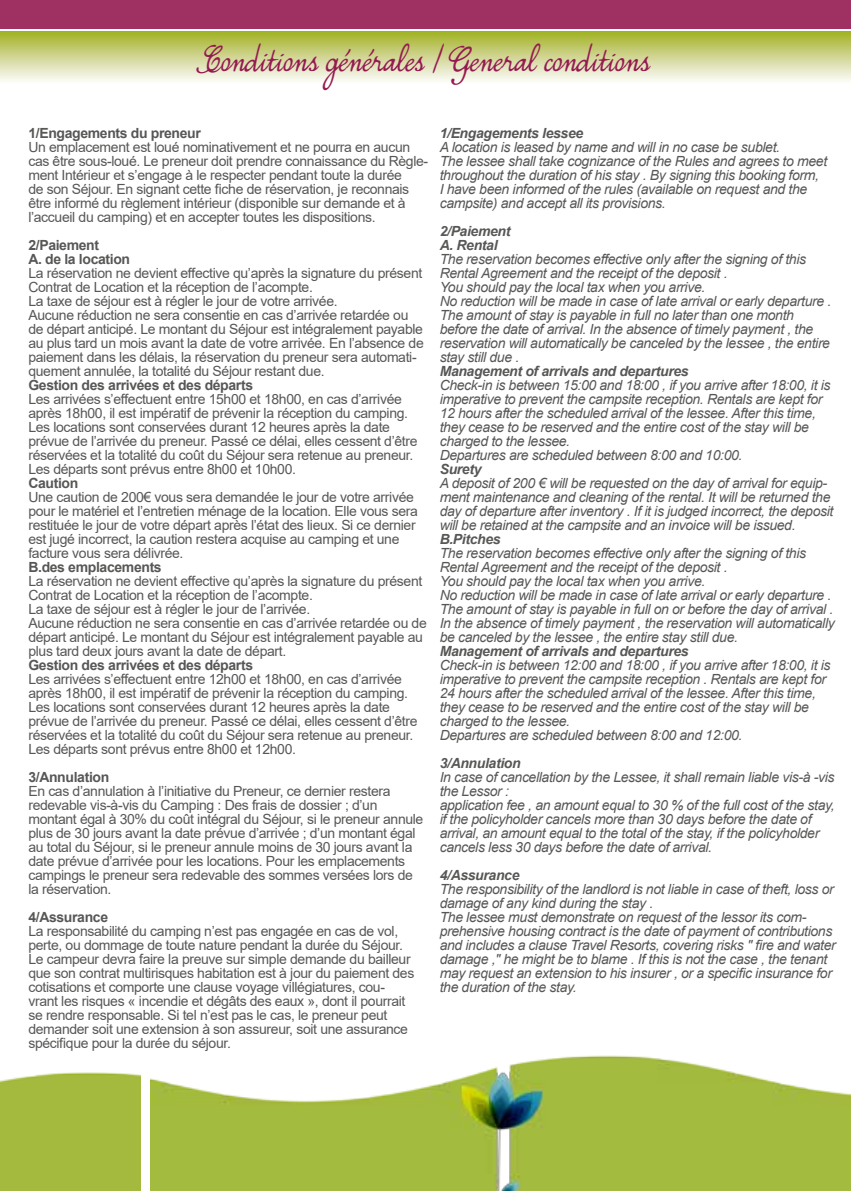
<style>
.page{position:relative;width:851px;height:1191px;background:#fff}
.page>*{position:absolute;margin:0;border:0;box-sizing:border-box;transform-origin:0 0}
.t1{font:36px "Simplesnailsver 4.0";letter-spacing:.01em;color:#941a51}
.t2{font:14px/14px "Arial";letter-spacing:-.025em;color:#575756}
.t3{font:italic 14px/14px "Arial";letter-spacing:-.025em;color:#575756}
.t4{font:700 14px/14px "Arial";letter-spacing:-.025em;color:#575756}
.t5{font:italic 700 14px/14px "Arial";letter-spacing:-.025em;color:#575756}
</style>
<div class="page">
<div style="left:0;top:31px;width:850px;height:52px;background:linear-gradient(to bottom,#a2b023,#fcfbfa)"></div>
<div style="left:0;top:0;width:850px;height:28px;background:#9e3162"></div>
<img style="left:151px;top:1055px;width:699px;height:136px">
<div style="left:0;top:1072px;width:140px;height:119px;background:#a3ba3e"></div>
<h1 class="t1" style="left:199px;top:38px;width:453px">Conditions générales / General conditions</h1>
<p class="t4" style="left:28px;top:126px;width:174px">1/Engagements du preneur</p>
<p class="t2" style="left:28px;top:140px;width:401px">Un emplacement est loué nominativement et ne pourra en aucun cas être sous-loué. Le preneur doit prendre connaissance du Règle&shy;ment Intérieur et s’engage à le respecter pendant toute la durée<br>de son Séjour. En signant cette fiche de réservation, je reconnais être informé du règlement intérieur (disponible sur demande et à l’accueil du camping) et en accepter toutes les dispositions.</p>
<p class="t4" style="left:28px;top:238px;width:103px">2/Paiement<br>A. de la location</p>
<p class="t2" style="left:28px;top:266px;width:397px">La réservation ne devient effective qu’après la signature du présent Contrat de Location et la réception de l’acompte.<br>La taxe de séjour est à régler le jour de votre arrivée.<br>Aucune réduction ne sera consentie en cas d’arrivée retardée ou de départ anticipé. Le montant du Séjour est intégralement payable au plus tard un mois avant la date de votre arrivée. En l’absence de paiement dans les délais, la réservation du preneur sera automati&shy;quement annulée, la totalité du Séjour restant due.</p>
<p class="t4" style="left:28px;top:378px;width:226px">Gestion des arrivées et des départs</p>
<p class="t2" style="left:28px;top:392px;width:390px">Les arrivées s’effectuent entre 15h00 et 18h00, en cas d’arrivée après 18h00, il est impératif de prévenir la réception du camping.<br>Les locations sont conservées durant 12 heures après la date prévue de l’arrivée du preneur. Passé ce délai, elles cessent d’être réservées et la totalité du coût du Séjour sera retenue au preneur.<br>Les départs sont prévus entre 8h00 et 10h00.</p>
<p class="t4" style="left:28px;top:476px;width:52px">Caution</p>
<p class="t2" style="left:28px;top:490px;width:391px">Une caution de 200€ vous sera demandée le jour de votre arrivée pour le matériel et l’entretien ménage de la location. Elle vous sera restituée le jour de votre départ après l’état des lieux. Si ce dernier est jugé incorrect, la caution restera acquise au camping et une facture vous sera délivrée.</p>
<p class="t4" style="left:28px;top:560px;width:135px">B.des emplacements</p>
<p class="t2" style="left:28px;top:574px;width:400px">La réservation ne devient effective qu’après la signature du présent Contrat de Location et la réception de l’acompte.<br>La taxe de séjour est à régler le jour de l’arrivée.<br>Aucune réduction ne sera consentie en cas d’arrivée retardée ou de départ anticipé. Le montant du Séjour est intégralement payable au plus tard deux jours avant la date de départ.</p>
<p class="t4" style="left:28px;top:658px;width:226px">Gestion des arrivées et des départs</p>
<p class="t2" style="left:28px;top:672px;width:390px">Les arrivées s’effectuent entre 12h00 et 18h00, en cas d’arrivée après 18h00, il est impératif de prévenir la réception du camping.<br>Les locations sont conservées durant 12 heures après la date prévue de l’arrivée du preneur. Passé ce délai, elles cessent d’être réservées et la totalité du coût du Séjour sera retenue au preneur.<br>Les départs sont prévus entre 8h00 et 12h00.</p>
<p class="t4" style="left:28px;top:770px;width:82px">3/Annulation</p>
<p class="t2" style="left:28px;top:784px;width:396px">En cas d’annulation à l’initiative du Preneur, ce dernier restera redevable vis-à-vis du Camping : Des frais de dossier ; d’un montant égal à 30% du coût intégral du Séjour, si le preneur annule plus de 30 jours avant la date prévue d’arrivée ; d’un montant égal au total du Séjour, si le preneur annule moins de 30 jours avant la date prévue d’arrivée pour les locations. Pour les emplacements campings le preneur sera redevable des sommes versées lors de la réservation.</p>
<p class="t4" style="left:28px;top:910px;width:81px">4/Assurance</p>
<p class="t2" style="left:28px;top:924px;width:387px">La responsabilité du camping n’est pas engagée en cas de vol, perte, ou dommage de toute nature pendant la durée du Séjour.<br>Le campeur devra faire la preuve sur simple demande du bailleur que son contrat multirisques habitation est à jour du paiement des cotisations et comporte une clause voyage villégiatures, cou&shy;vrant les risques « incendie et dégâts des eaux », dont il pourrait se rendre responsable. Si tel n’est pas le cas, le preneur peut demander soit une extension à son assureur, soit une assurance spécifique pour la durée du séjour.</p>
<p class="t5" style="left:439px;top:126px;width:145px">1/Engagements lessee</p>
<p class="t3" style="left:439px;top:140px;width:389px">A location is leased by name and will in no case be sublet.<br>The lessee shall take cognizance of the Rules and agrees to meet throughout the duration of his stay . By signing this booking form,<br>I have been informed of the rules (available on request and the campsite) and accept all its provisions.</p>
<p class="t5" style="left:439px;top:224px;width:72px">2/Paiement<br>A. Rental</p>
<p class="t3" style="left:439px;top:252px;width:393px">The reservation becomes effective only after the signing of this Rental Agreement and the receipt of the deposit .<br>You should pay the local tax when you arrive.<br>No reduction will be made in case of late arrival or early departure .<br>The amount of stay is payable in full no later than one month before the date of arrival. In the absence of timely payment , the reservation will automatically be canceled by the lessee , the entire stay still due .</p>
<p class="t5" style="left:439px;top:364px;width:250px">Management of arrivals and departures</p>
<p class="t3" style="left:439px;top:378px;width:392px">Check-in is between 15:00 and 18:00 , if you arrive after 18:00, it is imperative to prevent the campsite reception. Rentals are kept for 12 hours after the scheduled arrival of the lessee. After this time, they cease to be reserved and the entire cost of the stay will be charged to the lessee.<br>Departures are scheduled between 8:00 and 10:00.</p>
<p class="t5" style="left:439px;top:462px;width:43px">Surety</p>
<p class="t3" style="left:439px;top:476px;width:395px">A deposit of 200 € will be requested on the day of arrival for equip&shy;ment maintenance and cleaning of the rental. It will be returned the day of departure after inventory . If it is judged incorrect, the deposit will be retained at the campsite and an invoice will be issued.</p>
<p class="t5" style="left:439px;top:532px;width:62px">B.Pitches</p>
<p class="t3" style="left:439px;top:546px;width:396px">The reservation becomes effective only after the signing of this Rental Agreement and the receipt of the deposit .<br>You should pay the local tax when you arrive.<br>No reduction will be made in case of late arrival or early departure .<br>The amount of stay is payable in full on or before the day of arrival .<br>In the absence of timely payment , the reservation will automatically be canceled by the lessee , the entire stay still due.</p>
<p class="t5" style="left:439px;top:644px;width:250px">Management of arrivals and departures</p>
<p class="t3" style="left:439px;top:658px;width:392px">Check-in is between 12:00 and 18:00 , if you arrive after 18:00, it is imperative to prevent the campsite reception . Rentals are kept for 24 hours after the scheduled arrival of the lessee. After this time, they cease to be reserved and the entire cost of the stay will be charged to the lessee.<br>Departures are scheduled between 8:00 and 12:00.</p>
<p class="t5" style="left:439px;top:756px;width:82px">3/Annulation</p>
<p class="t3" style="left:439px;top:770px;width:396px">In case of cancellation by the Lessee, it shall remain liable vis-à -vis the Lessor :<br>application fee , an amount equal to 30 % of the full cost of the stay, if the policyholder cancels more than 30 days before the date of arrival, an amount equal to the total of the stay, if the policyholder cancels less 30 days before the date of arrival.</p>
<p class="t5" style="left:439px;top:868px;width:81px">4/Assurance</p>
<p class="t3" style="left:439px;top:882px;width:397px">The responsibility of the landlord is not liable in case of theft, loss or damage of any kind during the stay .<br>The lessee must demonstrate on request of the lessor its com&shy;prehensive housing contract is the date of payment of contributions and includes a clause Travel Resorts, covering risks " fire and water damage ," he might be to blame . If this is not the case , the tenant may request an extension to his insurer , or a specific insurance for the duration of the stay.</p>
</div>
